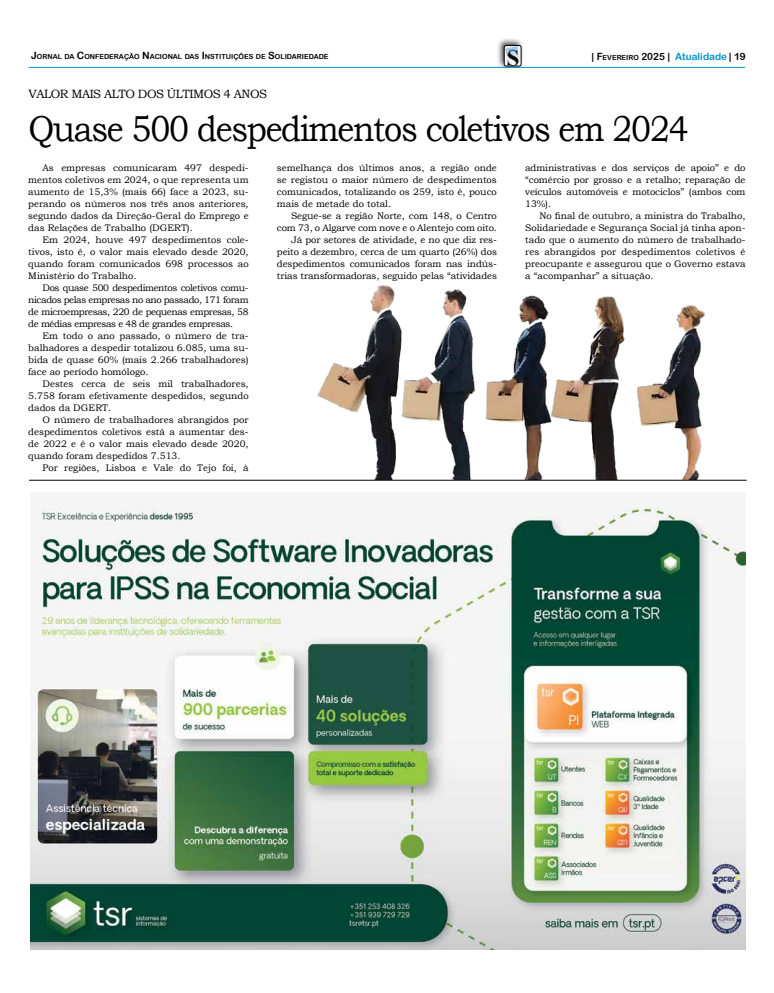
<style>
.page{position:relative;width:774px;height:993px;background:#fff}
.page>*{position:absolute;margin:0;border:0;box-sizing:border-box;transform-origin:0 0}
.t1{font:36px "Bookman Old Style";letter-spacing:-.04em;color:#000;scale:.9 1}
.t2{font:12px "Bookman Old Style";letter-spacing:-.04em;color:#000}
.t3{font:10px "Arial Rounded MT Bold";color:#0093ca}
.t4{font:9.5px/12px "Bookman Old Style";color:#000;text-align:justify}
.t5{font:7px "Arial Rounded MT Bold";color:#000}
.s1{font-size:10px}
.s2{color:#000}
.s3{font-size:7px;color:#000}
</style>
<div class="page">
<hr style="left:28px;top:67px;width:717px;height:1px;background:#0093ca">
<div style="left:496px;top:38px;width:28px;height:31px;background:#000;opacity:.75"></div>
<img style="left:504px;top:47px;width:17px;height:19px">
<div style="left:504px;top:45px;width:17px;height:21px;border:1px solid #000;border-radius:2px"></div>
<img style="left:31px;top:501px;width:714px;height:448px">
<img style="left:301px;top:285px;width:420px;height:195px">
<hr style="left:29px;top:480px;width:717px;height:1px;background:#000">
<p class="t5" style="left:31px;top:52px;width:299px"><span class="s1">J</span>ORNAL DA <span class="s1">C</span>ONFEDERAÇÃO <span class="s1">N</span>ACIONAL DAS <span class="s1">I</span> NSTITUIÇÕES DE <span class="s1">S</span>OLIDARIEDADE</p>
<p class="t3" style="left:591px;top:50px;width:156px"><span class="s2">| F</span><span class="s3">EVEREIRO</span> <span class="s2">2025</span> <span class="s2">|</span> Atualidade <span class="s2">| 19</span></p>
<p class="t2" style="left:28px;top:86px;width:240px">VALOR MAIS ALTO DOS ÚLTIMOS 4 ANOS</p>
<h1 class="t1" style="left:28px;top:105px;width:735px">Quase 500 despedimentos coletivos em 2024</h1>
<p class="t4" style="left:28px;top:162px;width:222px;text-indent:14px">As empresas comunicaram 497 despedi&shy;mentos coletivos em 2024, o que representa um aumento de 15,3% (mais 66) face a 2023, su&shy;perando os números nos três anos anteriores, segundo dados da Direção-Geral do Emprego e das Relações de Trabalho (DGERT).</p>
<p class="t4" style="left:28px;top:234px;width:222px;text-indent:14px">Em 2024, houve 497 despedimentos cole&shy;tivos, isto é, o valor mais elevado desde 2020, quando foram comunicados 698 processos ao Ministério do Trabalho.</p>
<p class="t4" style="left:28px;top:282px;width:222px;text-indent:14px">Dos quase 500 despedimentos coletivos comu&shy;nicados pelas empresas no ano passado, 171 foram de microempresas, 220 de pequenas empresas, 58 de médias empresas e 48 de grandes empresas.</p>
<p class="t4" style="left:28px;top:330px;width:222px;text-indent:14px">Em todo o ano passado, o número de tra&shy;balhadores a despedir totalizou 6.085, uma su&shy;bida de quase 60% (mais 2.266 trabalhadores) face ao período homólogo.</p>
<p class="t4" style="left:28px;top:378px;width:222px;text-indent:14px">Destes cerca de seis mil trabalhadores, 5.758 foram efetivamente despedidos, segundo dados da DGERT.</p>
<p class="t4" style="left:28px;top:414px;width:222px;text-indent:14px">O número de trabalhadores abrangidos por despedimentos coletivos está a aumentar des&shy;de 2022 e é o valor mais elevado desde 2020, quando foram despedidos 7.513.</p>
<p class="t4" style="left:42px;top:462px;width:208px">Por regiões, Lisboa e Vale do Tejo foi, à</p>
<p class="t4" style="left:277px;top:162px;width:222px">semelhança dos últimos anos, a região onde se registou o maior número de despedimentos comunicados, totalizando os 259, isto é, pouco mais de metade do total.</p>
<p class="t4" style="left:277px;top:210px;width:222px;text-align:right">Segue-se a região Norte, com 148, o Centro com 73, o Algarve com nove e o Alentejo com oito.<br>Já por setores de atividade, e no que diz res&shy;peito a dezembro, cerca de um quarto (26%) dos despedimentos comunicados foram nas indús&shy;trias transformadoras, seguido pelas “atividades</p>
<p class="t4" style="left:525px;top:162px;width:222px">administrativas e dos serviços de apoio” e do “comércio por grosso e a retalho; reparação de veículos automóveis e motociclos” (ambos com 13%).</p>
<p class="t4" style="left:525px;top:210px;width:222px;text-indent:14px">No final de outubro, a ministra do Trabalho, Solidariedade e Segurança Social já tinha apon&shy;tado que o aumento do número de trabalhado&shy;res abrangidos por despedimentos coletivos é preocupante e assegurou que o Governo estava a “acompanhar” a situação.</p>
</div>
